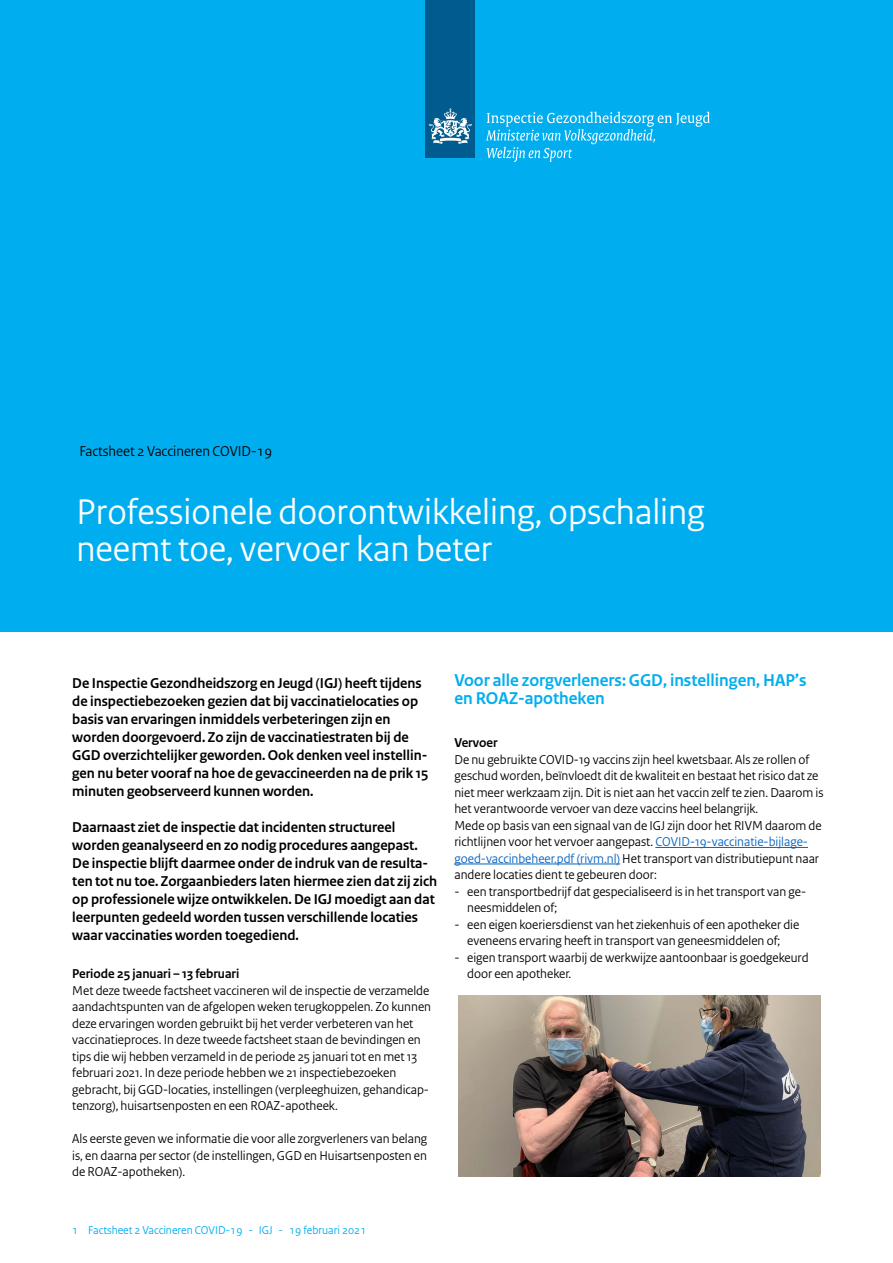
<style>
.page{position:relative;width:893px;height:1263px;background:#fff}
.page>*{position:absolute;margin:0;border:0;box-sizing:border-box;transform-origin:0 0}
.t1{font:37.5px/37.5px "Rijksoverheid Sans Heading";color:#fff}
.t2{font:700 18px/18px "Rijksoverheid Sans Heading";color:#00aeef}
.t3{font:700 15px/18px "Rijksoverheid Sans Heading";color:#000}
.t4{font:15px "Rijksoverheid Sans";color:#000}
.t5{font:13.5px/16.5px "Rijksoverheid Sans Heading";color:#000}
.t6{font:700 13.5px "Rijksoverheid Sans Heading";color:#000}
.t7{font:12px "Rijksoverheid Sans";color:#00aeef}
.s1{color:#0563c1}
</style>
<div class="page">
<div style="left:0;top:0;width:893px;height:631px;background:#00aeef"></div>
<hr style="left:655px;top:847px;width:153px;height:1px;background:#0563c1">
<hr style="left:454px;top:864px;width:166px;height:1px;background:#0563c1">
<div style="left:425px;top:0;width:50px;height:158px;background:#005b8e"></div>
<svg style="left:429px;top:108px;width:43px;height:36px"></svg>
<svg style="left:486px;top:112px;width:224px;height:50px"></svg>
<img style="left:458px;top:995px;width:362px;height:182px">
<p class="t4" style="left:79px;top:442px;width:194px">Factsheet 2 Vaccineren COVID-19</p>
<h1 class="t1" style="left:77px;top:493px;width:630px">Professionele doorontwikkeling, opschaling neemt toe, vervoer kan beter</h1>
<p class="t3" style="left:72px;top:674px;width:358px">De Inspectie Gezondheidszorg en Jeugd (IGJ) heeft tijdens de inspectiebezoeken gezien dat bij vaccinatielocaties op basis van ervaringen inmiddels verbeteringen zijn en worden doorgevoerd. Zo zijn de vaccinatiestraten bij de GGD overzichtelijker geworden. Ook denken veel instellin&shy;gen nu beter vooraf na hoe de gevaccineerden na de prik 15 minuten geobserveerd kunnen worden.</p>
<p class="t3" style="left:72px;top:818px;width:366px">Daarnaast ziet de inspectie dat incidenten structureel worden geanalyseerd en zo nodig procedures aangepast.<br>De inspectie blijft daarmee onder de indruk van de resulta&shy;ten tot nu toe. Zorgaanbieders laten hiermee zien dat zij zich op professionele wijze ontwikkelen. De IGJ moedigt aan dat leerpunten gedeeld worden tussen verschillende locaties waar vaccinaties worden toegediend.</p>
<p class="t6" style="left:72px;top:966px;width:169px">Periode 25 januari – 13 februari</p>
<p class="t5" style="left:72px;top:982px;width:360px">Met deze tweede factsheet vaccineren wil de inspectie de verzamelde aandachtspunten van de afgelopen weken terugkoppelen. Zo kunnen deze ervaringen worden gebruikt bij het verder verbeteren van het vaccinatieproces. In deze tweede factsheet staan de bevindingen en tips die wij hebben verzameld in de periode 25 januari tot en met 13 februari 2021. In deze periode hebben we 21 inspectiebezoeken gebracht, bij GGD-locaties, instellingen (verpleeghuizen, gehandicap&shy;tenzorg), huisartsenposten en een ROAZ-apotheek.</p>
<p class="t5" style="left:72px;top:1130px;width:356px;text-align:justify">Als eerste geven we informatie die voor alle zorgverleners van belang is, en daarna per sector (de instellingen, GGD en Huisartsenposten en de ROAZ-apotheken).</p>
<h2 class="t2" style="left:454px;top:672px;width:354px">Voor alle zorgverleners: GGD, instellingen, HAP’s en ROAZ-apotheken</h2>
<p class="t6" style="left:454px;top:735px;width:44px">Vervoer</p>
<p class="t5" style="left:454px;top:751px;width:371px">De nu gebruikte COVID-19 vaccins zijn heel kwetsbaar. Als ze rollen of geschud worden, beïnvloedt dit de kwaliteit en bestaat het risico dat ze niet meer werkzaam zijn. Dit is niet aan het vaccin zelf te zien. Daarom is het verantwoorde vervoer van deze vaccins heel belangrijk.<br>Mede op basis van een signaal van de IGJ zijn door het RIVM daarom de richtlijnen voor het vervoer aangepast. <span class="s1">COVID-19-vaccinatie-bijlage&shy;goed-vaccinbeheer.pdf (rivm.nl)</span> Het transport van distributiepunt naar andere locaties dient te gebeuren door:</p>
<p class="t5" style="left:467px;top:883px;width:340px;text-indent:-13px">- een transportbedrijf dat gespecialiseerd is in het transport van ge&shy;neesmiddelen of;</p>
<p class="t5" style="left:454px;top:916px;width:346px;text-align:center">- een eigen koeriersdienst van het ziekenhuis of een apotheker die eveneens ervaring heeft in transport van geneesmiddelen of;</p>
<p class="t5" style="left:467px;top:949px;width:343px;text-indent:-13px">- eigen transport waarbij de werkwijze aantoonbaar is goedgekeurd door een apotheker.</p>
<p class="t7" style="left:72px;top:1223px;width:296px">1 Factsheet 2 Vaccineren COVID-19 - IGJ - 19 februari 2021</p>
</div>
